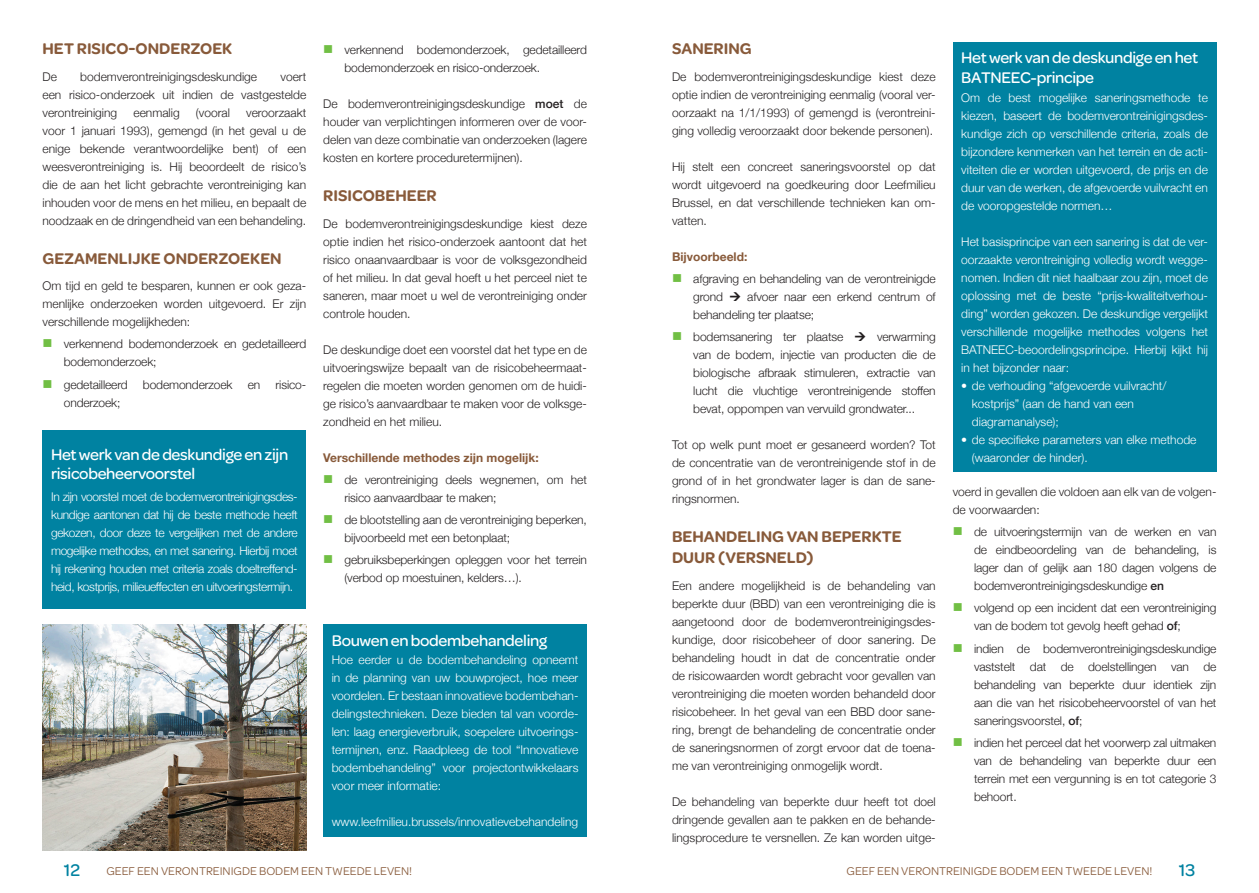
<style>
.page{position:relative;width:1259px;height:893px;background:#fff}
.page>*{position:absolute;margin:0;border:0;box-sizing:border-box;transform-origin:0 0}
.t1{font:500 18px "Omnes";color:#0082a1}
.titre_encadre_bleu{font:500 16.5px/19.5px "Omnes";letter-spacing:-.02em;color:#fff}
.INTERTIRE_1{font:600 16.5px/21px "Omnes";color:#885a3a}
.Texte_Normal__body{font:300 12px/18px "Helvetica Neue";letter-spacing:-.01em;color:#231f20;text-align:justify}
.Texte_Normal__body-2{font:300 12px/18px "Helvetica Neue";color:#fff;text-align:justify}
.Body{font:300 12px/18px "Helvetica Neue";color:#231f20;text-align:justify}
.t2{font:12px "Omnes";color:#885a3a}
.INTERTITRE_3_-_No_Ce{font:700 12px "Helvetica Neue";color:#885a3a}
.s1{font-weight:500}
</style>
<div class="page">
<div style="left:43px;top:431px;width:263px;height:178px;background:#0082a1"></div>
<div style="left:323px;top:624px;width:264px;height:213px;background:#0082a1"></div>
<div style="left:952px;top:43px;width:264px;height:428px;background:#0082a1"></div>
<img style="left:43px;top:624px;width:263px;height:226px">
<p class="INTERTIRE_1" style="left:43px;top:37px;width:191px">HET RISICO-ONDERZOEK</p>
<p class="Texte_Normal__body" style="left:43px;top:66px;width:16px">De</p>
<p class="Texte_Normal__body" style="left:80px;top:66px;width:178px">bodemverontreinigingsdeskundige</p>
<p class="Texte_Normal__body" style="left:43px;top:66px;width:265px;text-indent:238px">voert een risico-onderzoek uit indien de vastgestelde verontreiniging</p>
<p class="Texte_Normal__body" style="left:133px;top:102px;width:48px">eenmalig</p>
<p class="Texte_Normal__body" style="left:196px;top:102px;width:36px">(vooral</p>
<p class="Texte_Normal__body" style="left:43px;top:102px;width:265px;text-indent:204px">veroorzaakt voor 1 januari 1993), gemengd (in het geval u de enige bekende verantwoordelijke bent) of een weesverontreiniging is. Hij beoordeelt de risico’s die de aan het licht gebrachte verontreiniging kan inhouden voor de mens en het milieu, en bepaalt de noodzaak en de dringendheid van een behandeling.</p>
<p class="INTERTIRE_1" style="left:43px;top:247px;width:241px">GEZAMENLIJKE ONDERZOEKEN</p>
<p class="Texte_Normal__body" style="left:43px;top:276px;width:265px">Om tijd en geld te besparen, kunnen er ook geza&shy;menlijke onderzoeken worden uitgevoerd. Er zijn verschillende mogelijkheden:</p>
<p class="Texte_Normal__body" style="left:64px;top:334px;width:244px">verkennend bodemonderzoek en gedetailleerd bodemonderzoek;</p>
<p class="Texte_Normal__body" style="left:64px;top:374px;width:65px">gedetailleerd</p>
<p class="Texte_Normal__body" style="left:143px;top:374px;width:91px">bodemonderzoek</p>
<p class="Texte_Normal__body" style="left:248px;top:374px;width:14px">en</p>
<p class="Texte_Normal__body" style="left:276px;top:374px;width:32px">risico-</p>
<p class="Texte_Normal__body" style="left:64px;top:392px;width:58px">onderzoek;</p>
<p class="titre_encadre_bleu" style="left:51px;top:443px;width:239px">Het werk van de deskundige en zijn risicobeheervoorstel</p>
<p class="Texte_Normal__body-2" style="left:51px;top:487px;width:248px">In zijn voorstel moet de bodemverontreinigingsdes&shy;kundige aantonen dat hij de beste methode heeft gekozen, door deze te vergelijken met de andere mogelijke methodes, en met sanering. Hierbij moet hij rekening houden met criteria zoals doeltreffend&shy;heid, kostprijs, milieueffecten en uitvoeringstermijn.</p>
<p class="Texte_Normal__body" style="left:344px;top:40px;width:244px">verkennend bodemonderzoek, gedetailleerd bodemonderzoek en risico-onderzoek.</p>
<p class="Body" style="left:323px;top:94px;width:265px">De bodemverontreinigingsdeskundige <span class="s1">moet</span> de houder van verplichtingen informeren over de voor&shy;delen van deze combinatie van onderzoeken (lagere kosten en kortere proceduretermijnen).</p>
<p class="INTERTIRE_1" style="left:323px;top:184px;width:115px">RISICOBEHEER</p>
<p class="Texte_Normal__body" style="left:323px;top:213px;width:265px">De bodemverontreinigingsdeskundige kiest deze optie indien het risico-onderzoek aantoont dat het risico onaanvaardbaar is voor de volksgezondheid of het milieu. In dat geval hoeft u het perceel niet te saneren, maar moet u wel de verontreiniging onder controle houden.</p>
<p class="Texte_Normal__body" style="left:323px;top:339px;width:265px">De deskundige doet een voorstel dat het type en de uitvoeringswijze bepaalt van de risicobeheermaat&shy;regelen die moeten worden genomen om de huidi&shy;ge risico’s aanvaardbaar te maken voor de volksge&shy;zondheid en het milieu.</p>
<p class="INTERTITRE_3_-_No_Ce" style="left:323px;top:448px;width:217px">Verschillende methodes zijn mogelijk:</p>
<p class="Texte_Normal__body" style="left:344px;top:470px;width:244px">de verontreiniging deels wegnemen, om het risico aanvaardbaar te maken;</p>
<p class="Texte_Normal__body" style="left:344px;top:510px;width:244px">de blootstelling aan de verontreiniging beperken, bijvoorbeeld met een betonplaat;</p>
<p class="Texte_Normal__body" style="left:344px;top:550px;width:244px">gebruiksbeperkingen opleggen voor het terrein (verbod op moestuinen, kelders…).</p>
<p class="titre_encadre_bleu" style="left:332px;top:630px;width:217px">Bouwen en bodembehandeling</p>
<p class="Texte_Normal__body-2" style="left:332px;top:650px;width:248px">Hoe eerder u de bodembehandeling opneemt in de planning van uw bouwproject, hoe meer voordelen. Er bestaan innovatieve bodembehan&shy;delingstechnieken. Deze bieden tal van voorde&shy;len: laag energieverbruik, soepelere uitvoerings&shy;termijnen, enz. Raadpleeg de tool “Innovatieve bodembehandeling” voor projectontwikkelaars voor meer informatie:</p>
<p class="Texte_Normal__body-2" style="left:332px;top:812px;width:248px">www.leefmilieu.brussels/innovatievebehandeling</p>
<p class="INTERTIRE_1" style="left:672px;top:37px;width:81px">SANERING</p>
<p class="Texte_Normal__body" style="left:672px;top:66px;width:265px">De bodemverontreinigingsdeskundige kiest deze optie indien de verontreiniging eenmalig (vooral ver&shy;oorzaakt na 1/1/1993) of gemengd is (verontreini&shy;ging volledig veroorzaakt door bekende personen).</p>
<p class="Texte_Normal__body" style="left:672px;top:156px;width:265px">Hij stelt een concreet saneringsvoorstel op dat wordt uitgevoerd na goedkeuring door Leefmilieu Brussel, en dat verschillende technieken kan om&shy;vatten.</p>
<p class="INTERTITRE_3_-_No_Ce" style="left:672px;top:247px;width:77px">Bijvoorbeeld:</p>
<p class="Texte_Normal__body" style="left:693px;top:269px;width:244px">afgraving en behandeling van de verontreinigde grond</p>
<p class="Texte_Normal__body" style="left:693px;top:287px;width:244px;text-indent:54px">afvoer naar een erkend centrum of behandeling ter plaatse;</p>
<p class="Texte_Normal__body" style="left:693px;top:327px;width:152px">bodemsanering ter plaatse</p>
<p class="Texte_Normal__body" style="left:693px;top:327px;width:244px;text-indent:184px">verwarming van de bodem, injectie van producten die de biologische afbraak stimuleren, extractie van lucht die vluchtige verontreinigende stoffen bevat, oppompen van vervuild grondwater...</p>
<p class="Texte_Normal__body" style="left:672px;top:435px;width:265px">Tot op welk punt moet er gesaneerd worden? Tot de concentratie van de verontreinigende stof in de grond of in het grondwater lager is dan de sane&shy;ringsnormen.</p>
<p class="INTERTIRE_1" style="left:672px;top:525px;width:231px">BEHANDELING VAN BEPERKTE<br>DUUR (VERSNELD)</p>
<p class="Texte_Normal__body" style="left:672px;top:575px;width:265px">Een andere mogelijkheid is de behandeling van beperkte duur (BBD) van een verontreiniging die is aangetoond door de bodemverontreinigingsdes&shy;kundige, door risicobeheer of door sanering. De behandeling houdt in dat de concentratie onder de risicowaarden wordt gebracht voor gevallen van verontreiniging die moeten worden behandeld door risicobeheer. In het geval van een BBD door sane&shy;ring, brengt de behandeling de concentratie onder de saneringsnormen of zorgt ervoor dat de toena&shy;me van verontreiniging onmogelijk wordt.</p>
<p class="Texte_Normal__body" style="left:672px;top:791px;width:265px">De behandeling van beperkte duur heeft tot doel dringende gevallen aan te pakken en de behande&shy;lingsprocedure te versnellen. Ze kan worden uitge-</p>
<p class="titre_encadre_bleu" style="left:961px;top:47px;width:239px">Het werk van de deskundige en het<br>BATNEEC-principe</p>
<p class="Texte_Normal__body-2" style="left:961px;top:88px;width:248px">Om de best mogelijke saneringsmethode te kiezen, baseert de bodemverontreinigingsdes&shy;kundige zich op verschillende criteria, zoals de bijzondere kenmerken van het terrein en de acti&shy;viteiten die er worden uitgevoerd, de prijs en de duur van de werken, de afgevoerde vuilvracht en de vooropgestelde normen…</p>
<p class="Texte_Normal__body-2" style="left:961px;top:232px;width:248px">Het basisprincipe van een sanering is dat de ver&shy;oorzaakte verontreiniging volledig wordt wegge&shy;nomen. Indien dit niet haalbaar zou zijn, moet de oplossing met de beste “prijs-kwaliteitverhou&shy;ding” worden gekozen. De deskundige vergelijkt verschillende mogelijke methodes volgens het BATNEEC-beoordelingsprincipe. Hierbij kijkt hij in het bijzonder naar:</p>
<p class="Texte_Normal__body-2" style="left:972px;top:376px;width:196px;text-align:left;text-indent:-11px">• de verhouding “afgevoerde vuilvracht/ kostprijs” (aan de hand van een diagramanalyse);</p>
<p class="Texte_Normal__body-2" style="left:972px;top:430px;width:226px;text-indent:-11px">• de specifieke parameters van elke methode (waaronder de hinder).</p>
<p class="Texte_Normal__body" style="left:952px;top:482px;width:265px">voerd in gevallen die voldoen aan elk van de volgen&shy;de voorwaarden:</p>
<p class="Texte_Normal__body" style="left:974px;top:522px;width:244px">de uitvoeringstermijn van de werken en van de eindbeoordeling van de behandeling, is lager dan of gelijk aan 180 dagen volgens de bodemverontreinigingsdeskundige <span class="s1">en</span></p>
<p class="Texte_Normal__body" style="left:974px;top:598px;width:244px">volgend op een incident dat een verontreiniging van de bodem tot gevolg heeft gehad <span class="s1">of</span>;</p>
<p class="Texte_Normal__body" style="left:974px;top:638px;width:244px">indien de bodemverontreinigingsdeskundige vaststelt dat de doelstellingen van de behandeling van beperkte duur identiek zijn aan die van het risicobeheervoorstel of van het saneringsvoorstel, <span class="s1">of</span>;</p>
<p class="Texte_Normal__body" style="left:974px;top:733px;width:244px">indien het perceel dat het voorwerp zal uitmaken van de behandeling van beperkte duur een terrein met een vergunning is en tot categorie 3 behoort.</p>
<h1 class="t1" style="left:64px;top:858px;width:18px">12</h1>
<p class="t2" style="left:106px;top:862px;width:307px">GEEF EEN VERONTREINIGDE BODEM EEN TWEEDE LEVEN!</p>
<p class="t2" style="left:846px;top:862px;width:307px">GEEF EEN VERONTREINIGDE BODEM EEN TWEEDE LEVEN!</p>
<h1 class="t1" style="left:1178px;top:858px;width:18px">13</h1>
</div>
